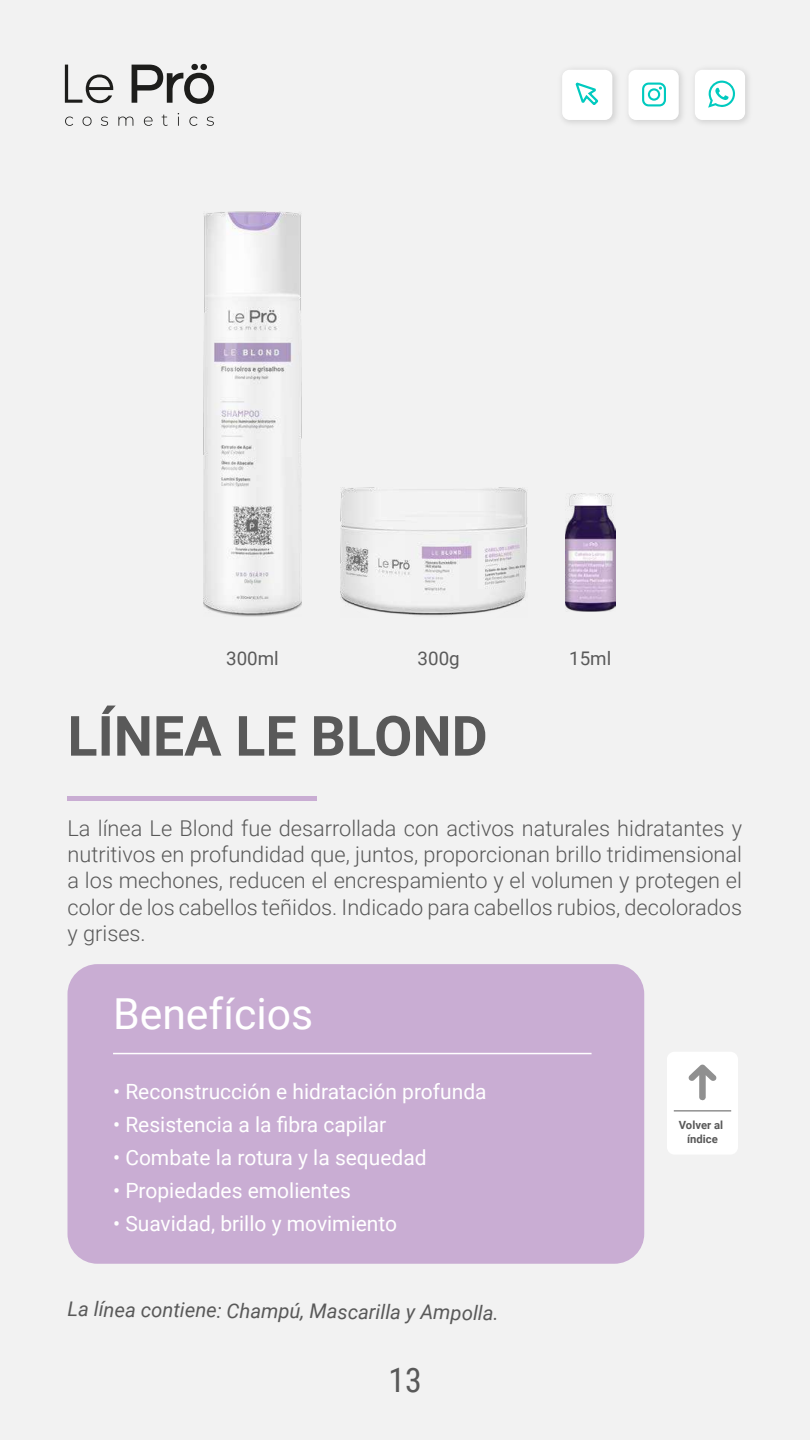
<style>
.page{position:relative;width:810px;height:1440px;background:#f2f2f2}
.page>*{position:absolute;margin:0;border:0;box-sizing:border-box;transform-origin:0 0}
.t1{font:700 55.5px "Roboto";color:#595959}
.t2{font:42.75px "Roboto";color:#fff}
.t3{font:33.75px "Roboto Condensed";color:#595959}
.t4{font:300 21.75px/26.2px "Roboto";color:#595959;text-align:justify}
.t5{font:21px "Roboto";color:#fff}
.t6{font:italic 20.25px "Roboto";letter-spacing:-.01em;color:#595959}
.t7{font:18.75px "Roboto";color:#595959}
.t8{font:700 11.25px/13.6px "Roboto";color:#595959;text-align:center}
</style>
<div class="page">
<svg style="left:65px;top:65px;width:48px;height:38px"></svg>
<svg style="left:132px;top:65px;width:82px;height:39px"></svg>
<svg style="left:65px;top:117px;width:8px;height:9px"></svg>
<svg style="left:82px;top:116px;width:10px;height:10px"></svg>
<svg style="left:101px;top:117px;width:7px;height:9px"></svg>
<svg style="left:118px;top:117px;width:15px;height:9px"></svg>
<svg style="left:144px;top:116px;width:9px;height:10px"></svg>
<svg style="left:162px;top:115px;width:6px;height:11px"></svg>
<svg style="left:178px;top:113px;width:1px;height:13px"></svg>
<svg style="left:189px;top:117px;width:8px;height:9px"></svg>
<svg style="left:207px;top:117px;width:7px;height:9px"></svg>
<img style="left:554px;top:62px;width:67px;height:68px">
<div style="left:562px;top:70px;width:50px;height:50px;background:#fff;border-radius:8px"></div>
<img style="left:621px;top:62px;width:66px;height:68px">
<div style="left:629px;top:70px;width:50px;height:50px;background:#fff;border-radius:8px"></div>
<img style="left:687px;top:62px;width:69px;height:68px">
<div style="left:695px;top:70px;width:50px;height:50px;background:#fff;border-radius:8px"></div>
<svg style="left:708px;top:81px;width:27px;height:27px"></svg>
<svg style="left:642px;top:83px;width:24px;height:23px"></svg>
<svg style="left:575px;top:82px;width:24px;height:23px"></svg>
<hr style="left:68px;top:796px;width:249px;height:4px;background:#c9add3">
<div style="left:68px;top:964px;width:576px;height:300px;background:#c9add3;border-radius:30px"></div>
<hr style="left:113px;top:1053px;width:479px;height:1px;background:#fff">
<div style="left:667px;top:1052px;width:71px;height:103px;background:#fff;border-radius:8px"></div>
<svg style="left:688px;top:1064px;width:29px;height:37px"></svg>
<hr style="left:674px;top:1111px;width:57px;height:1px;background:#595959">
<img style="left:341px;top:487px;width:187px;height:131px">
<img style="left:203px;top:211px;width:99px;height:406px">
<img style="left:565px;top:494px;width:50px;height:117px">
<p class="t7" style="left:226px;top:645px;width:54px">300ml</p>
<p class="t7" style="left:418px;top:645px;width:44px">300g</p>
<p class="t7" style="left:569px;top:645px;width:44px">15ml</p>
<h1 class="t1" style="left:68px;top:697px;width:422px">LÍNEA LE BLOND</h1>
<p class="t4" style="left:68px;top:814px;width:676px">La línea Le Blond fue desarrollada con activos naturales hidratantes y nutritivos en profundidad que, juntos, proporcionan brillo tridimensional a los mechones, reducen el encrespamiento y el volumen y protegen el color de los cabellos teñidos. Indicado para cabellos rubios, decolorados y grises.</p>
<h2 class="t2" style="left:113px;top:984px;width:202px">Benefícios</h2>
<p class="t5" style="left:113px;top:1077px;width:375px">• Reconstrucción e hidratación profunda</p>
<p class="t5" style="left:113px;top:1110px;width:275px">• Resistencia a la fibra capilar</p>
<p class="t5" style="left:113px;top:1143px;width:315px">• Combate la rotura y la sequedad</p>
<p class="t5" style="left:113px;top:1176px;width:239px">• Propiedades emolientes</p>
<p class="t5" style="left:113px;top:1209px;width:286px">• Suavidad, brillo y movimiento</p>
<p class="t6" style="left:67px;top:1297px;width:433px">La línea contiene: Champú, Mascarilla y Ampolla.</p>
<h3 class="t3" style="left:388px;top:1356px;width:35px">13</h3>
<p class="t8" style="left:679px;top:1118px;width:46px">Volver al índice</p>
</div>
